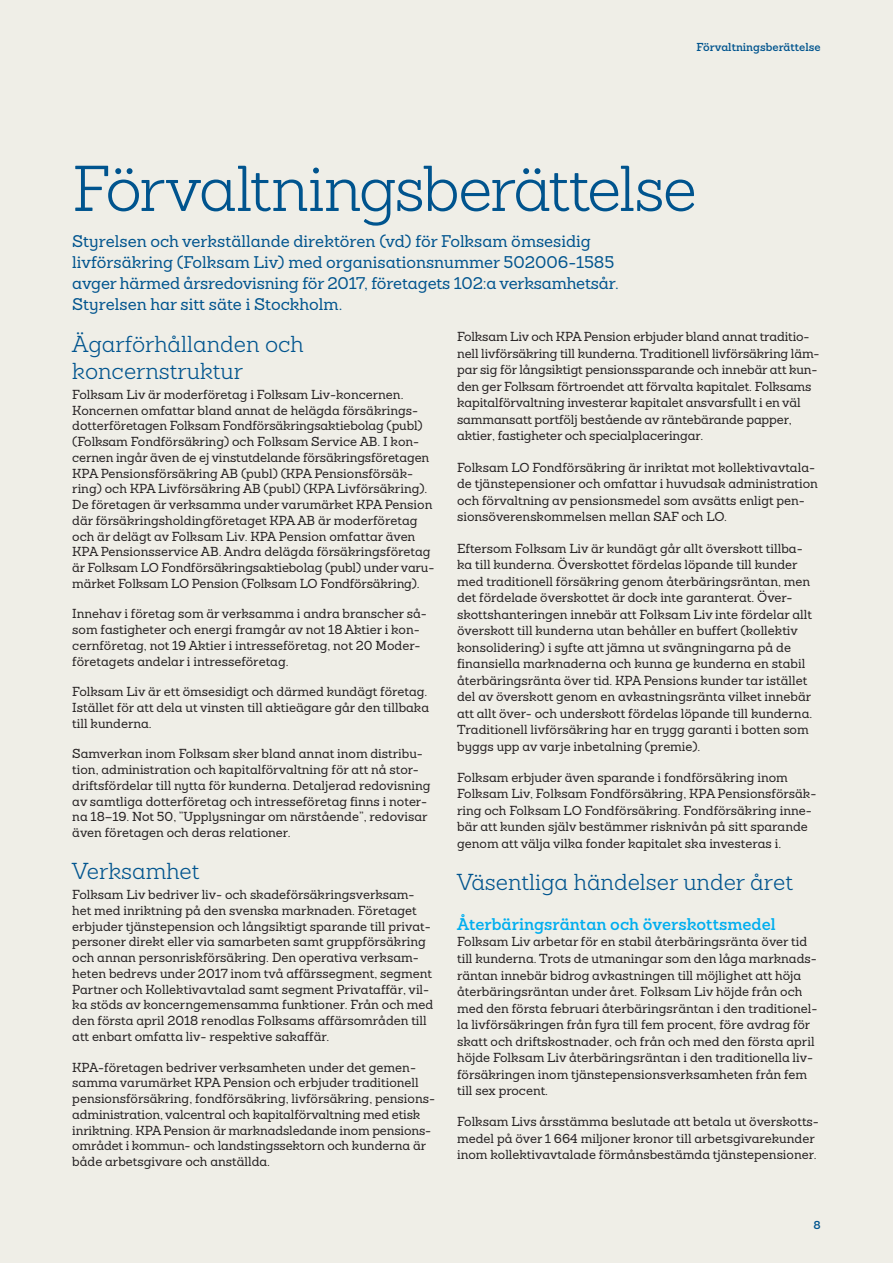
<style>
.page{position:relative;width:893px;height:1263px;background:#fff}
.page>*{position:absolute;margin:0;border:0;box-sizing:border-box;transform-origin:0 0}
.Rubrik_1_42_42{font:300 63px "Sanchez Folksam";letter-spacing:-.035em;color:#00548e}
.Rubrik_4_15_18{font:300 22.5px/27px "Sanchez Folksam";color:#00548e}
.Ingress_Text_11_14{font:500 16.5px/21px "Sanchez Folksam";color:#00548e}
.Rubrik_5_11_14__R2{font:600 16.5px "Sanchez Folksam";color:#00aeef}
.Brödtext_nästa_styck{font:500 12.75px/16.5px "Sanchez Folksam";color:#231f20}
.Brödtext_8_5_11{font:500 12.75px/15.8px "Sanchez Folksam";color:#231f20}
.Sidnummer___titeltex{font:600 11.25px "Sanchez Folksam";color:#00548e}
</style>
<div class="page">
<div style="left:0;top:1px;width:893px;height:1262px;background:#efeee7"></div>
<p class="Sidnummer___titeltex" style="left:696px;top:39px;width:126px">Förvaltningsberättelse</p>
<p class="Rubrik_1_42_42" style="left:72px;top:149px;width:626px">Förvaltningsberättelse</p>
<p class="Ingress_Text_11_14" style="left:72px;top:230px;width:548px">Styrelsen och verkställande direktören (vd) för Folksam ömsesidig livförsäkring (Folksam Liv) med organisationsnummer 502006-1585 avger härmed årsredovisning för 2017, företagets 102:a verksamhetsår.<br>Styrelsen har sitt säte i Stockholm.</p>
<p class="Rubrik_4_15_18" style="left:72px;top:330px;width:233px">Ägarförhållanden och koncernstruktur</p>
<p class="Brödtext_8_5_11" style="left:72px;top:386px;width:364px">Folksam Liv är moderföretag i Folksam Liv-koncernen.<br>Koncernen omfattar bland annat de helägda försäkrings&shy;dotterföretagen Folksam Fondförsäkringsaktiebolag (publ) (Folksam Fondförsäkring) och Folksam Service AB. I kon&shy;cernen ingår även de ej vinstutdelande försäkringsföretagen KPA Pensionsförsäkring AB (publ) (KPA Pensionsförsäk&shy;ring) och KPA Livförsäkring AB (publ) (KPA Livförsäkring).<br>De företagen är verksamma under varumärket KPA Pension där försäkringsholdingföretaget KPA AB är moderföretag och är delägt av Folksam Liv. KPA Pension omfattar även KPA Pensionsservice AB. Andra delägda försäkringsföretag är Folksam LO Fondförsäkringsaktiebolag (publ) under varu&shy;märket Folksam LO Pension (Folksam LO Fondförsäkring).</p>
<p class="Brödtext_nästa_styck" style="left:72px;top:606px;width:356px;line-height:15.8px">Innehav i företag som är verksamma i andra branscher så&shy;som fastigheter och energi framgår av not 18 Aktier i kon&shy;cernföretag, not 19 Aktier i intresseföretag, not 20 Moder&shy;företagets andelar i intresseföretag.</p>
<p class="Brödtext_nästa_styck" style="left:72px;top:684px;width:358px;line-height:15.8px">Folksam Liv är ett ömsesidigt och därmed kundägt företag.<br>Istället för att dela ut vinsten till aktieägare går den tillbaka till kunderna.</p>
<p class="Brödtext_nästa_styck" style="left:72px;top:746px;width:360px;line-height:15.8px">Samverkan inom Folksam sker bland annat inom distribu&shy;tion, administration och kapitalförvaltning för att nå stor&shy;driftsfördelar till nytta för kunderna. Detaljerad redovisning av samtliga dotterföretag och intresseföretag finns i noter&shy;na 18–19. Not 50, ”Upplysningar om närstående”, redovisar även företagen och deras relationer.</p>
<p class="Rubrik_4_15_18" style="left:72px;top:857px;width:129px">Verksamhet</p>
<p class="Brödtext_8_5_11" style="left:72px;top:886px;width:362px">Folksam Liv bedriver liv- och skadeförsäkringsverksam&shy;het med inriktning på den svenska marknaden. Företaget erbjuder tjänstepension och långsiktigt sparande till privat&shy;personer direkt eller via samarbeten samt gruppförsäkring och annan personriskförsäkring. Den operativa verksam&shy;heten bedrevs under 2017 inom två affärssegment, segment Partner och Kollektivavtalad samt segment Privataffär, vil&shy;ka stöds av koncerngemensamma funktioner. Från och med den första april 2018 renodlas Folksams affärsområden till att enbart omfatta liv- respektive sakaffär.</p>
<p class="Brödtext_nästa_styck" style="left:72px;top:1059px;width:363px;line-height:15.8px">KPA-företagen bedriver verksamheten under det gemen&shy;samma varumärket KPA Pension och erbjuder traditionell pensionsförsäkring, fondförsäkring, livförsäkring, pensions&shy;administration, valcentral och kapitalförvaltning med etisk inriktning. KPA Pension är marknadsledande inom pensions&shy;området i kommun- och landstingssektorn och kunderna är både arbetsgivare och anställda.</p>
<p class="Brödtext_nästa_styck" style="left:457px;top:328px;width:364px">Folksam Liv och KPA Pension erbjuder bland annat traditio&shy;nell livförsäkring till kunderna. Traditionell livförsäkring läm&shy;par sig för långsiktigt pensionssparande och innebär att kun&shy;den ger Folksam förtroendet att förvalta kapitalet. Folksams kapitalförvaltning investerar kapitalet ansvarsfullt i en väl sammansatt portfölj bestående av räntebärande papper, aktier, fastigheter och specialplaceringar.</p>
<p class="Brödtext_nästa_styck" style="left:457px;top:459px;width:362px">Folksam LO Fondförsäkring är inriktat mot kollektivavtala&shy;de tjänstepensioner och omfattar i huvudsak administration och förvaltning av pensionsmedel som avsätts enligt pen&shy;sionsöverenskommelsen mellan SAF och LO.</p>
<p class="Brödtext_nästa_styck" style="left:457px;top:540px;width:357px">Eftersom Folksam Liv är kundägt går allt överskott tillba&shy;ka till kunderna. Överskottet fördelas löpande till kunder med traditionell försäkring genom återbäringsräntan, men det fördelade överskottet är dock inte garanterat. Över&shy;skottshanteringen innebär att Folksam Liv inte fördelar allt överskott till kunderna utan behåller en buffert (kollektiv konsolidering) i syfte att jämna ut svängningarna på de finansiella marknaderna och kunna ge kunderna en stabil återbäringsränta över tid. KPA Pensions kunder tar istället del av överskott genom en avkastningsränta vilket innebär att allt över- och underskott fördelas löpande till kunderna.<br>Traditionell livförsäkring har en trygg garanti i botten som byggs upp av varje inbetalning (premie).</p>
<p class="Brödtext_nästa_styck" style="left:457px;top:769px;width:361px">Folksam erbjuder även sparande i fondförsäkring inom Folksam Liv, Folksam Fondförsäkring, KPA Pensionsförsäk&shy;ring och Folksam LO Fondförsäkring. Fondförsäkring inne&shy;bär att kunden själv bestämmer risknivån på sitt sparande genom att välja vilka fonder kapitalet ska investeras i.</p>
<p class="Rubrik_4_15_18" style="left:457px;top:868px;width:337px">Väsentliga händelser under året</p>
<p class="Rubrik_5_11_14__R2" style="left:457px;top:913px;width:320px">Återbäringsräntan och överskottsmedel</p>
<p class="Brödtext_8_5_11" style="left:457px;top:933px;width:362px;line-height:16.5px">Folksam Liv arbetar för en stabil återbäringsränta över tid till kunderna. Trots de utmaningar som den låga marknads&shy;räntan innebär bidrog avkastningen till möjlighet att höja återbäringsräntan under året. Folksam Liv höjde från och med den första februari återbäringsräntan i den traditionel&shy;la livförsäkringen från fyra till fem procent, före avdrag för skatt och driftskostnader, och från och med den första april höjde Folksam Liv återbäringsräntan i den traditionella liv&shy;försäkringen inom tjänstepensionsverksamheten från fem till sex procent.</p>
<p class="Brödtext_nästa_styck" style="left:457px;top:1113px;width:363px">Folksam Livs årsstämma beslutade att betala ut överskotts&shy;medel på över 1 664 miljoner kronor till arbetsgivarekunder inom kollektivavtalade förmånsbestämda tjänstepensioner.</p>
<p class="Sidnummer___titeltex" style="left:813px;top:1218px;width:9px">8</p>
</div>
